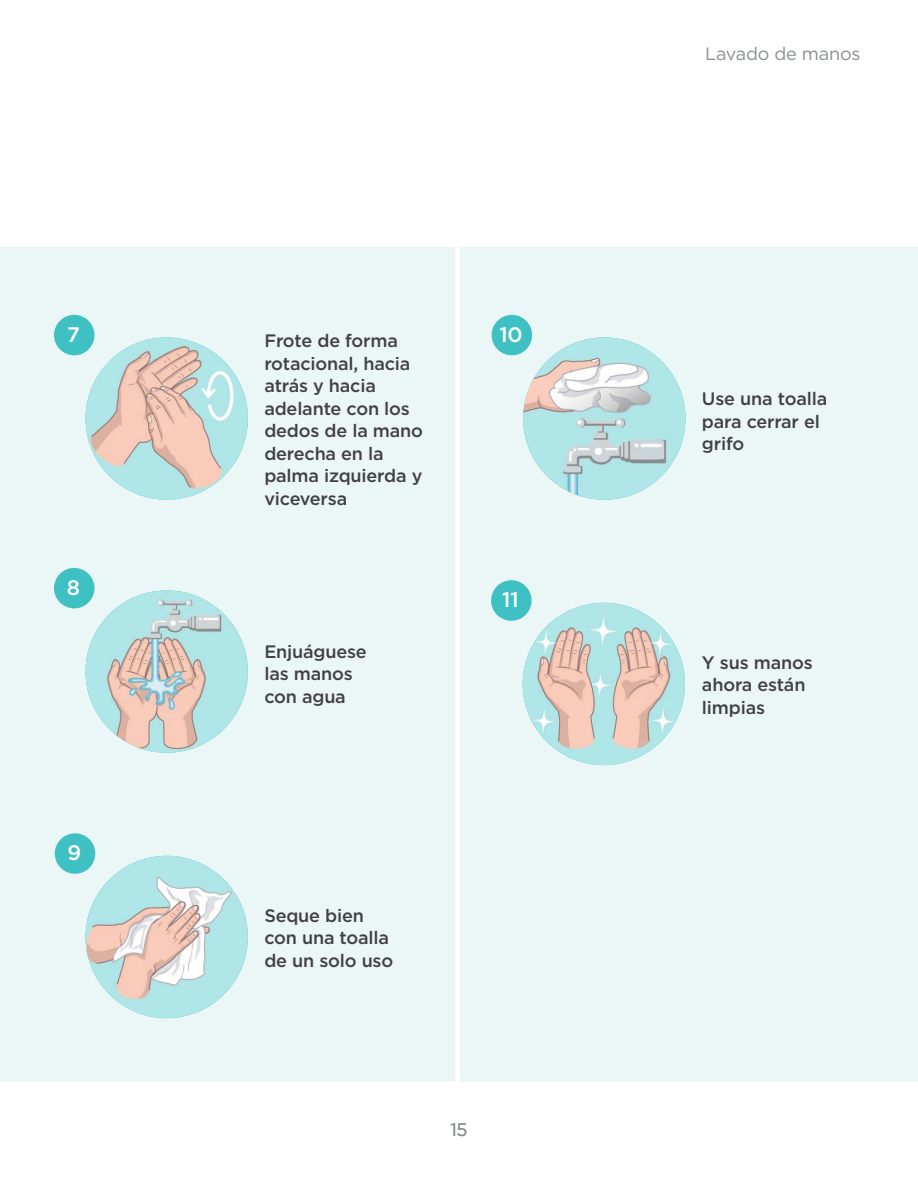
<style>
.page{position:relative;width:918px;height:1188px;background:#fff}
.page>*{position:absolute;margin:0;border:0;box-sizing:border-box;transform-origin:0 0}
.t1{font:500 21px "Gotham";color:#fff}
.t2{font:500 18px/22.5px "Gotham";letter-spacing:-.01em;color:#414042}
.t3{font:18px "Gotham";letter-spacing:-.01em;color:#8b8e90}
</style>
<div class="page">
<div style="left:0;top:247px;width:918px;height:835px;background:#ebf7f6"></div>
<div style="left:455px;top:236px;width:5px;height:861px;background:#fff"></div>
<div style="left:54px;top:315px;width:40px;height:40px;background:#3fc0c2;border-radius:50%"></div>
<img style="left:86px;top:337px;width:162px;height:163px;border-radius:81px">
<div style="left:54px;top:568px;width:40px;height:40px;background:#3fc0c2;border-radius:50%"></div>
<img style="left:86px;top:590px;width:162px;height:163px;border-radius:81px">
<div style="left:55px;top:833px;width:40px;height:41px;background:#3fc0c2;border-radius:50%"></div>
<img style="left:86px;top:856px;width:162px;height:162px;border-radius:81px">
<div style="left:492px;top:315px;width:40px;height:40px;background:#3fc0c2;border-radius:50%"></div>
<img style="left:523px;top:337px;width:163px;height:163px;border-radius:81px">
<div style="left:491px;top:580px;width:41px;height:41px;background:#3fc0c2;border-radius:50%"></div>
<img style="left:523px;top:603px;width:162px;height:162px;border-radius:81px">
<p class="t1" style="left:67px;top:321px;width:14px">7</p>
<p class="t1" style="left:67px;top:574px;width:15px">8</p>
<p class="t1" style="left:67px;top:839px;width:15px">9</p>
<p class="t2" style="left:264px;top:329px;width:160px">Frote de forma rotacional, hacia atrás y hacia adelante con los dedos de la mano derecha en la palma izquierda y viceversa</p>
<p class="t2" style="left:264px;top:640px;width:104px">Enjuáguese las manos con agua</p>
<p class="t1" style="left:499px;top:321px;width:25px">10</p>
<p class="t1" style="left:502px;top:586px;width:18px">11</p>
<p class="t2" style="left:264px;top:904px;width:130px">Seque bien con una toalla de un solo uso</p>
<p class="t3" style="left:450px;top:1119px;width:19px">15</p>
<p class="t3" style="left:705px;top:42px;width:157px">Lavado de manos</p>
<p class="t2" style="left:702px;top:388px;width:127px">Use una toalla para cerrar el grifo</p>
<p class="t2" style="left:702px;top:651px;width:112px">Y sus manos ahora están limpias</p>
</div>
